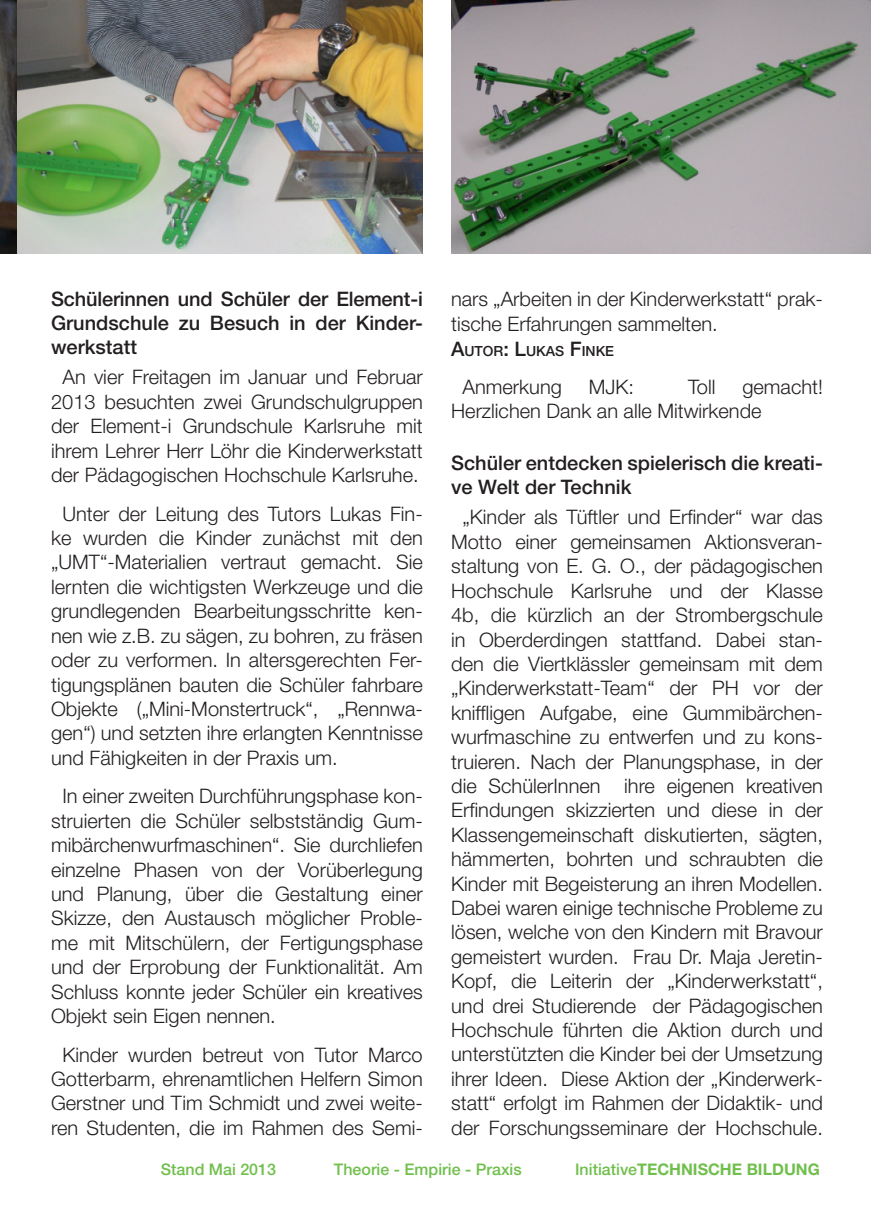
<style>
.page{position:relative;width:874px;height:1225px;background:#fff}
.page>*{position:absolute;margin:0;border:0;box-sizing:border-box;transform-origin:0 0}
.Fließtext{font:300 20px/24.4px "Helvetica Neue LT Std";color:#231f20;text-align:center}
.Zwischenüberschrift{font:500 20px/24px "Helvetica Neue LT Std";color:#231f20;text-align:justify}
.t1{font:500 16px "Helvetica Neue LT Std";color:#70bf4c}
.t2{font:700 16px "Helvetica Neue LT Std";color:#70bf4c}
.Autoren{font:500 14px "Helvetica Neue LT Std";color:#231f20}
.s1{font-size:20px}
.s2{font-weight:500}
</style>
<div class="page">
<img style="left:451px;top:0;width:419px;height:253px">
<img style="left:0;top:0;width:422px;height:253px">
<p class="Zwischenüberschrift" style="left:51px;top:287px;width:373px">Schülerinnen und Schüler der Element-i Grundschule zu Besuch in der Kinder&shy;werkstatt</p>
<p class="Fließtext" style="left:51px;top:365px;width:373px">An vier Freitagen im Januar und Februar 2013 besuchten zwei Grundschulgruppen der Element-i Grundschule Karlsruhe mit ihrem Lehrer Herr Löhr die Kinderwerkstatt der Pädagogischen Hochschule Karlsruhe.</p>
<p class="Fließtext" style="left:51px;top:501px;width:373px;text-align:justify;text-indent:11px">Unter der Leitung des Tutors Lukas Fin&shy;ke wurden die Kinder zunächst mit den „UMT“-Materialien vertraut gemacht. Sie lernten die wichtigsten Werkzeuge und die grundlegenden Bearbeitungsschritte ken&shy;nen wie z.B. zu sägen, zu bohren, zu fräsen oder zu verformen. In altersgerechten Fer&shy;tigungsplänen bauten die Schüler fahrbare Objekte („Mini-Monstertruck“, „Rennwa&shy;gen“) und setzten ihre erlangten Kenntnisse und Fähigkeiten in der Praxis um.</p>
<p class="Fließtext" style="left:51px;top:783px;width:373px;text-align:justify;text-indent:11px">In einer zweiten Durchführungsphase kon&shy;struierten die Schüler selbstständig Gum&shy;mibärchenwurfmaschinen“. Sie durchliefen einzelne Phasen von der Vorüberlegung und Planung, über die Gestaltung einer Skizze, den Austausch möglicher Proble&shy;me mit Mitschülern, der Fertigungsphase und der Erprobung der Funktionalität. Am Schluss konnte jeder Schüler ein kreatives Objekt sein Eigen nennen.</p>
<p class="Fließtext" style="left:51px;top:1042px;width:373px">Kinder wurden betreut von Tutor Marco Gotterbarm, ehrenamtlichen Helfern Simon Gerstner und Tim Schmidt und zwei weite&shy;ren Studenten, die im Rahmen des Semi-</p>
<p class="Fließtext" style="left:451px;top:287px;width:373px;text-align:left">nars „Arbeiten in der Kinderwerkstatt“ prak&shy;tische Erfahrungen sammelten.</p>
<p class="Autoren" style="left:451px;top:343px;width:164px"><span class="s1">A</span>UTOR<span class="s1">: L</span>UKAS <span class="s1">F</span>INKE</p>
<p class="Fließtext" style="left:462px;top:374px;width:101px">Anmerkung</p>
<p class="Fließtext" style="left:588px;top:374px;width:47px">MJK:</p>
<p class="Fließtext" style="left:687px;top:374px;width:29px">Toll</p>
<p class="Fließtext" style="left:451px;top:374px;width:373px;text-align:left;text-indent:291px">gemacht!<br>Herzlichen Dank an alle Mitwirkende</p>
<p class="Zwischenüberschrift" style="left:451px;top:451px;width:373px">Schüler entdecken spielerisch die kreati&shy;ve Welt der Technik</p>
<p class="Fließtext" style="left:451px;top:505px;width:373px">„Kinder als Tüftler und Erfinder“ war das Motto einer gemeinsamen Aktionsveran&shy;staltung von E. G. O., der pädagogischen Hochschule Karlsruhe und der Klasse 4b, die kürzlich an der Strombergschule in Oberderdingen stattfand. Dabei stan&shy;den die Viertklässler gemeinsam mit dem „Kinderwerkstatt-Team“ der PH vor der kniffligen Aufgabe, eine Gummibärchen&shy;wurfmaschine zu entwerfen und zu kons&shy;truieren. Nach der Planungsphase, in der die SchülerInnen ihre eigenen kreativen Erfindungen skizzierten und diese in der Klassengemeinschaft diskutierten, sägten, hämmerten, bohrten und schraubten die Kinder mit Begeisterung an ihren Modellen.<br>Dabei waren einige technische Probleme zu lösen, welche von den Kindern mit Bravour gemeistert wurden. Frau Dr. Maja Jeretin-Kopf, die Leiterin der „Kinderwerkstatt“, und drei Studierende der Pädagogischen Hochschule führten die Aktion durch und unterstützten die Kinder bei der Umsetzung ihrer Ideen. Diese Aktion der „Kinderwerk&shy;statt“ erfolgt im Rahmen der Didaktik- und der Forschungsseminare der Hochschule.</p>
<p class="t1" style="left:161px;top:1160px;width:117px">Stand Mai 2013</p>
<p class="t1" style="left:334px;top:1160px;width:189px">Theorie - Empirie - Praxis</p>
<p class="t2" style="left:575px;top:1159px;width:246px"><span class="s2">Initiative</span>TECHNISCHE BILDUNG</p>
</div>
